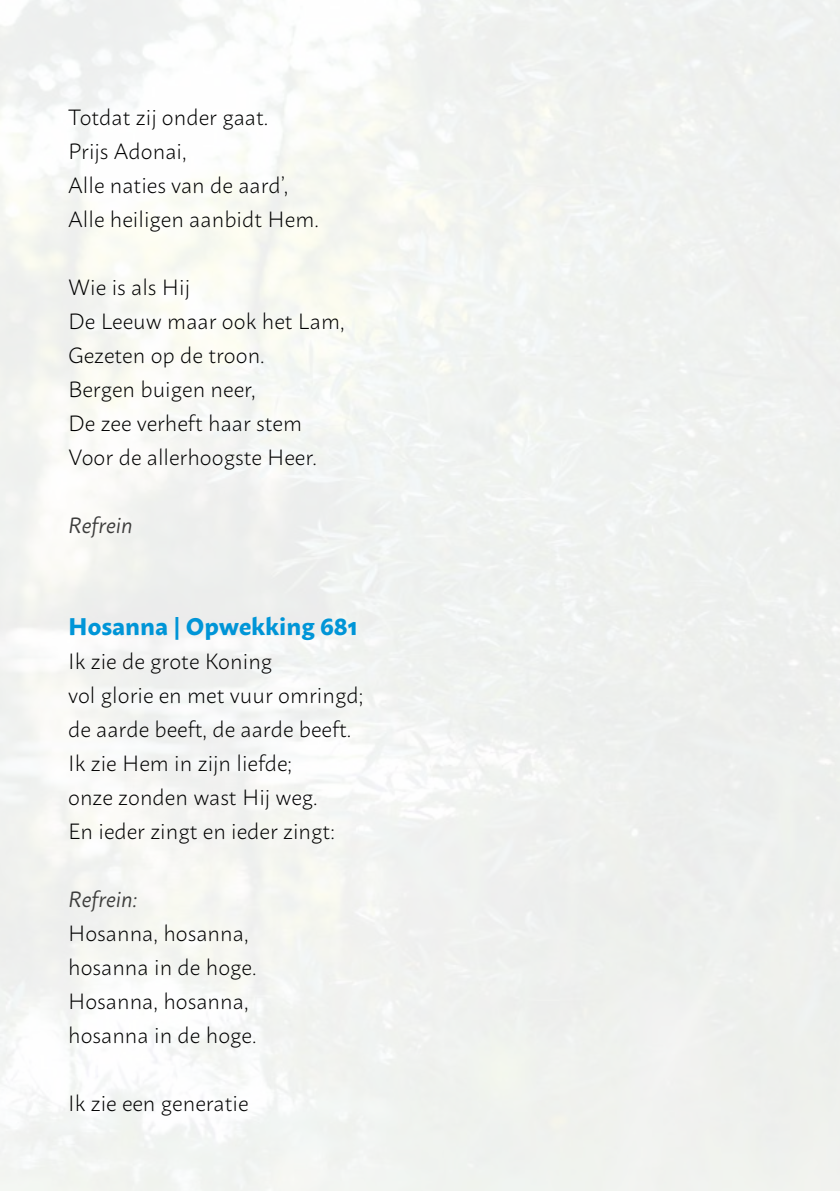
<style>
.page{position:relative;width:840px;height:1191px;background:#fff}
.page>*{position:absolute;margin:0;border:0;box-sizing:border-box;transform-origin:0 0}
.t1{font:700 24px "Macho";color:#0095d7}
.t2{font:300 22px/34px "Macho";color:#000}
.t3{font:italic 22px "Macho";color:#3c3c3b}
</style>
<div class="page">
<p class="t2" style="left:68px;top:98px;width:252px">Totdat zij onder gaat.<br>Prijs Adonai,<br>Alle naties van de aard’,<br>Alle heiligen aanbidt Hem.</p>
<p class="t2" style="left:68px;top:268px;width:278px">Wie is als Hij<br>De Leeuw maar ook het Lam,<br>Gezeten op de troon.<br>Bergen buigen neer,<br>De zee verheft haar stem<br>Voor de allerhoogste Heer.</p>
<p class="t3" style="left:68px;top:506px;width:66px">Refrein</p>
<p class="t1" style="left:68px;top:605px;width:291px">Hosanna | Opwekking 681</p>
<p class="t2" style="left:68px;top:642px;width:296px">Ik zie de grote Koning<br>vol glorie en met vuur omringd; de aarde beeft, de aarde beeft.<br>Ik zie Hem in zijn liefde;<br>onze zonden wast Hij weg.<br>En ieder zingt en ieder zingt:</p>
<p class="t3" style="left:68px;top:880px;width:71px">Refrein:</p>
<p class="t2" style="left:68px;top:914px;width:190px">Hosanna, hosanna, hosanna in de hoge.<br>Hosanna, hosanna, hosanna in de hoge.</p>
<p class="t2" style="left:68px;top:1084px;width:182px">Ik zie een generatie</p>
</div>
